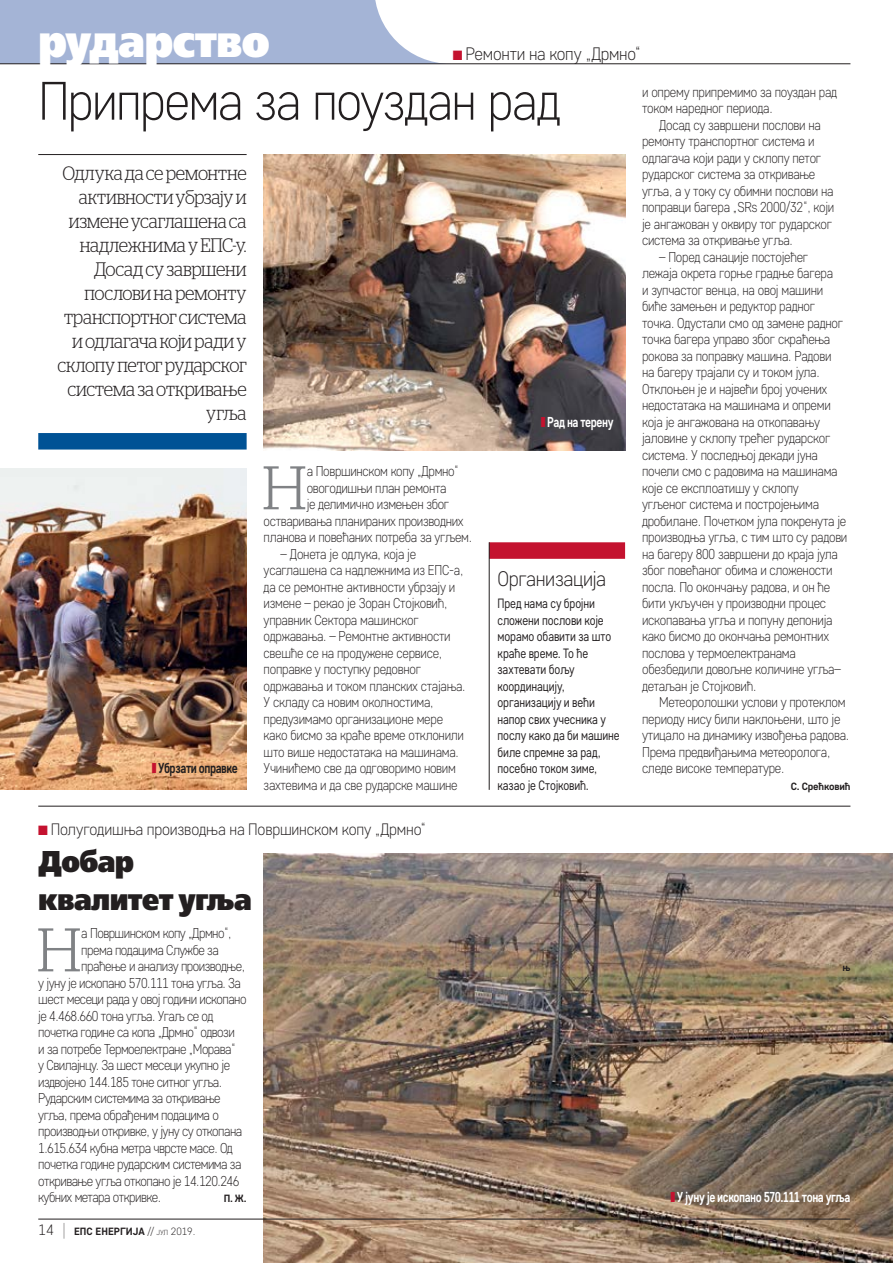
<style>
.page{position:relative;width:893px;height:1263px;background:#fff}
.page>*{position:absolute;margin:0;border:0;box-sizing:border-box;transform-origin:0 0}
.t1{font:300 61.35px "Stag LC";color:#808285}
.t2{font:300 54px "Core Sans D25";letter-spacing:-.03em;color:#231f20;scale:.95 1}
.t3{font:45px "Free Set Extra Bold C";letter-spacing:-.02em;color:#fff;scale:.9 1}
.t4{font:30px/37.5px "Free Set Extra Bold C";letter-spacing:-.025em;color:#231f20;scale:.9 1}
.t5{font:300 21px "Core Sans D25";letter-spacing:-.02em;color:#231f20;scale:.95 1}
.t6{font:300 19.5px/24px "Stag LC";letter-spacing:-.015em;color:#231f20;text-align:right;scale:.9 1}
.t7{font:300 18px "Core Sans D25";letter-spacing:-.02em;color:#231f20;scale:.95 1}
.t8{font:300 16.5px "Core Sans D25";letter-spacing:-.015em;color:#231f20;scale:.95 1}
.t9{font:700 14.4px "Core Sans D55";letter-spacing:-.035em;color:#fff;scale:.8 1}
.t10{font:700 14.4px "Core Sans D55";letter-spacing:-.035em;color:#231f20;scale:.8 1}
.t11{font:300 14.25px/16.5px "Core Sans D25";letter-spacing:-.02em;color:#231f20;scale:.9 1}
.t12{font:300 14.25px "Core Sans D25";letter-spacing:-.04em;color:#231f20;scale:.9 1}
.t13{font:13.5px/16.5px "Core Sans D35";letter-spacing:-.01em;color:#231f20;scale:.85 1}
.t14{font:700 10.5px "Core Sans D55";letter-spacing:-.005em;color:#231f20}
.s1{color:#c4122f}
.s2{font-family:"Core Sans D25";font-weight:300;font-size:15px}
.s3{font-family:"Core Sans D15";font-weight:100;font-size:18px}
.s4{font-family:"Core Sans D25";font-weight:300}
.s5{font-family:"Core Sans D25";font-weight:300;font-size:7.35px}
</style>
<div class="page">
<img style="left:264px;top:853px;width:629px;height:410px">
<svg style="left:0;top:0;width:451px;height:64px;background:#aebbd9"></svg>
<hr style="left:38px;top:1219px;width:812px;height:1px;background:#231f20">
<hr style="left:0;top:64px;width:850px;height:1px;background:#231f20">
<div style="left:489px;top:542px;width:136px;height:17px;background:#c4122f"></div>
<hr style="left:489px;top:542px;width:1px;height:248px;background:#231f20">
<hr style="left:38px;top:154px;width:209px;height:1px;background:#231f20">
<div style="left:38px;top:433px;width:209px;height:16px;background:#005295"></div>
<img style="left:0;top:468px;width:247px;height:322px">
<img style="left:264px;top:154px;width:361px;height:297px">
<hr style="left:38px;top:806px;width:812px;height:1px;background:#231f20">
<h3 class="t3" style="left:38px;top:15px;width:259px">рударство</h3>
<p class="t7" style="left:453px;top:43px;width:199px"><span class="s1">■</span> Ремонти на копу „Дрмно“</p>
<h2 class="t2" style="left:38px;top:66px;width:551px">Припрема за поуздан рад</h2>
<h3 class="t6" style="left:58px;top:160px;width:212px">Одлука да се ремонтне активности убрзају и измене усаглашена са надлежнима у ЕПС-у.<br>Досад су завршени послови на ремонту транспортног система и одлагача који ради у склопу петог рударског система за откривање угља</h3>
<p class="t10" style="left:152px;top:759px;width:109px"><span class="s1">❚</span> Убрзати оправке</p>
<h1 class="t1" style="left:262px;top:443px;width:46px">Н</h1>
<p class="t11" style="left:307px;top:463px;width:171px">а Површинском копу „Дрмно“</p>
<p class="t11" style="left:307px;top:479px;width:157px">овогодишњи план ремонта</p>
<p class="t11" style="left:307px;top:496px;width:160px">је делимично измењен због</p>
<p class="t11" style="left:264px;top:512px;width:224px">остваривања планираних производних</p>
<p class="t11" style="left:264px;top:529px;width:233px">планова и повећаних потреба за угљем.</p>
<p class="t11" style="left:264px;top:545px;width:226px;text-indent:17px">– Донета је одлука, која је усаглашена са надлежнима из ЕПС-а, да се ремонтне активности убрзају и измене – рекао је Зоран Стојковић, управник Сектора машинског одржавања. – Ремонтне активности свешће се на продужене сервисе, поправке у поступку редовног одржавања и током планских стајања.<br>У складу са новим околностима, предузимамо организационе мере како бисмо за краће време отклонили што више недостатака на машинама.<br>Учинићемо све да одговоримо новим захтевима и да све рударске машине</p>
<p class="t8" style="left:38px;top:818px;width:410px"><span class="s1">■</span> Полугодишња производња на Површинском копу „Дрмно“</p>
<h3 class="t4" style="left:38px;top:843px;width:239px">Добар квалитет угља</h3>
<h1 class="t1" style="left:37px;top:905px;width:46px">Н</h1>
<p class="t12" style="left:81px;top:924px;width:168px">а Површинском копу „Дрмно“,</p>
<p class="t12" style="left:81px;top:941px;width:154px">према подацима Службе за</p>
<p class="t12" style="left:81px;top:957px;width:183px">праћење и анализу производње,</p>
<p class="t12" style="left:38px;top:974px;width:227px">у јуну је ископано 570.111 тона угља. За</p>
<p class="t12" style="left:38px;top:990px;width:233px">шест месеци рада у овој години ископано</p>
<p class="t12" style="left:38px;top:1007px;width:196px">је 4.468.660 тона угља. Угаљ се од</p>
<p class="t12" style="left:38px;top:1023px;width:220px">почетка године са копа „Дрмно“ одвози</p>
<p class="t12" style="left:38px;top:1040px;width:221px">и за потребе Термоелектране „Морава“</p>
<p class="t12" style="left:38px;top:1056px;width:215px">у Свилајнцу. За шест месеци укупно је</p>
<p class="t12" style="left:38px;top:1073px;width:206px">издвојено 144.185 тоне ситног угља.</p>
<p class="t12" style="left:38px;top:1089px;width:204px">Рударским системима за откривање</p>
<p class="t12" style="left:38px;top:1106px;width:202px">угља, према обрађеним подацима о</p>
<p class="t12" style="left:38px;top:1122px;width:228px">производњи откривке, у јуну су откопана</p>
<p class="t12" style="left:38px;top:1139px;width:218px">1.615.634 кубна метра чврсте масе. Од</p>
<p class="t12" style="left:38px;top:1155px;width:227px">почетка године рударским системима за</p>
<p class="t12" style="left:38px;top:1172px;width:225px">откривање угља откопано је 14.120.246</p>
<p class="t12" style="left:38px;top:1188px;width:138px">кубних метара откривке.</p>
<p class="t14" style="left:224px;top:1192px;width:24px">П. Ж.</p>
<p class="t14" style="left:38px;top:1225px;width:159px"><span class="s2">14</span> <span class="s3">|</span> ЕПС ЕНЕРГИЈА <span class="s4">//</span> <span class="s5">јул</span> <span class="s4">2019.</span></p>
<p class="t9" style="left:541px;top:412px;width:92px"><span class="s1">❚</span> Рад на терену</p>
<h3 class="t5" style="left:497px;top:566px;width:116px">Организација</h3>
<p class="t13" style="left:497px;top:595px;width:145px">Пред нама су бројни сложени послови које морамо обавити за што краће време. То ће захтевати бољу координацију, организацију и већи напор свих учесника у послу како да би машине биле спремне за рад, посебно током зиме, казао је Стојковић.</p>
<p class="t11" style="left:642px;top:83px;width:218px">и опрему припремимо за поуздан рад током наредног периода.</p>
<p class="t11" style="left:642px;top:116px;width:215px;text-indent:17px">Досад су завршени послови на ремонту транспортног система и одлагача који ради у склопу петог рударског система за откривање угља, а у току су обимни послови на поправци багера „SRs 2000/32“, који је ангажован у оквиру тог рударског система за откривање угља.</p>
<p class="t11" style="left:642px;top:248px;width:230px;text-indent:17px">– Поред санације постојећег лежаја окрета горње градње багера<br>и зупчастог венца, на овој машини биће замењен и редуктор радног точка. Одустали смо од замене радног точка багера управо због скраћења рокова за поправку машина. Радови на багеру трајали су и током јула.<br>Отклоњен је и највећи број уочених недостатака на машинама и опреми која је ангажована на откопавању јаловине у склопу трећег рударског система. У последњој декади јуна почели смо с радовима на машинама које се експлоатишу у склопу<br>угљеног система и постројењима дробилане. Почетком јула покренута је производња угља, с тим што су радови на багеру 800 завршени до краја јула због повећаног обима и сложености посла. По окончању радова, и он ће бити укључен у производни процес ископавања угља и попуну депонија како бисмо до окончања ремонтних послова у термоелектранама обезбедили довољне количине угља– детаљан је Стојковић.</p>
<p class="t11" style="left:642px;top:694px;width:232px;text-indent:17px">Метеоролошки услови у протеклом периоду нису били наклоњени, што је утицало на динамику извођења радова.<br>Према предвиђањима метеоролога, следе високе температуре.</p>
<p class="t14" style="left:791px;top:779px;width:61px">С. Срећковић</p>
<p class="t14" style="left:842px;top:961px;width:10px">њ</p>
<p class="t9" style="left:670px;top:1188px;width:227px"><span class="s1">❚</span> У јуну је ископано 570.111 тона угља</p>
</div>
